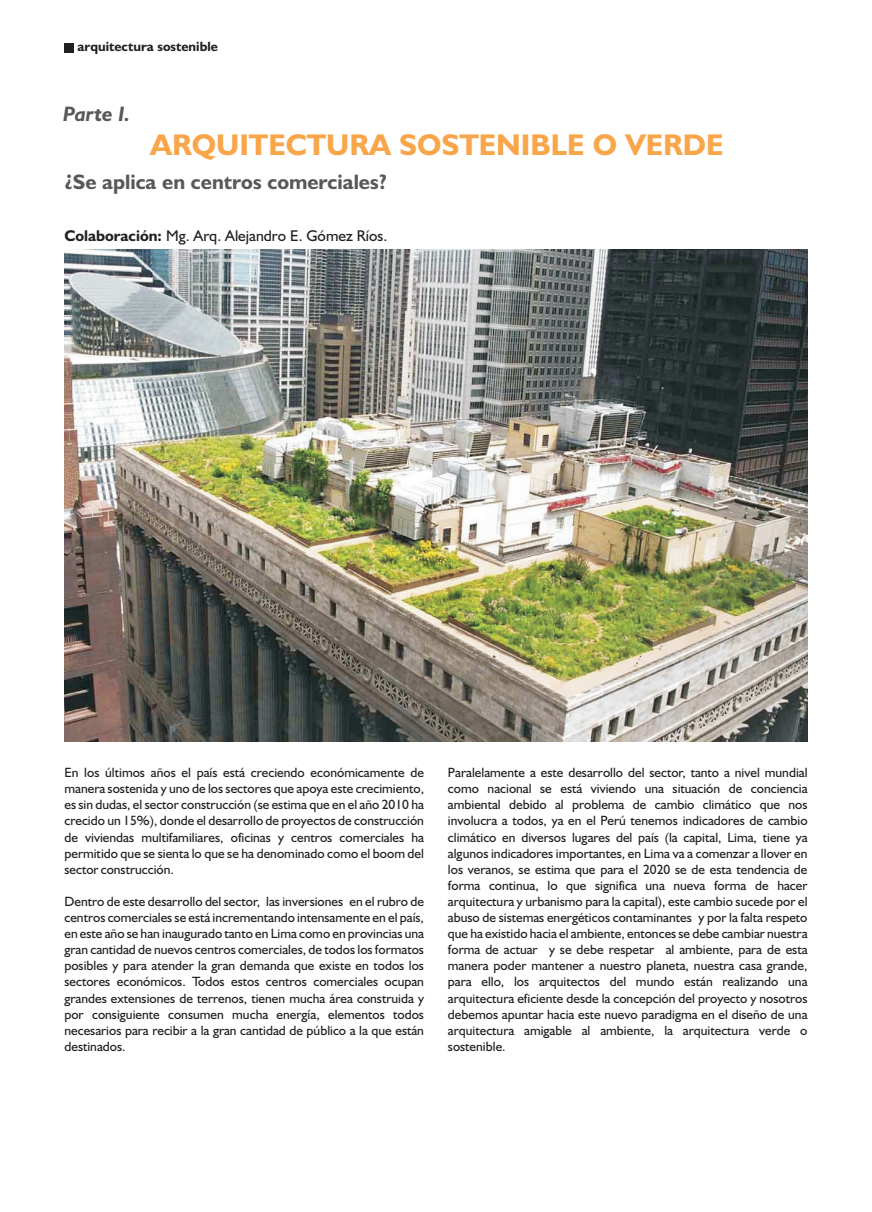
<style>
.page{position:relative;width:872px;height:1212px;background:#fff}
.page>*{position:absolute;margin:0;border:0;box-sizing:border-box;transform-origin:0 0}
.t1{font:700 30.15px "Humanist 521 BT";color:#f9a64a}
.t2{font:700 21px "Humanist 521 BT";color:#57585a}
.t3{font:italic 700 21px "Humanist 521 BT";color:#57585a}
.t4{font:15.6px "Humanist 521 BT";color:#231f20}
.t5{font:13.5px/16px "Humanist 521 BT";color:#231f20;text-align:justify}
.t6{font:700 13.5px "Humanist 521 BT";color:#231f20}
.s1{font-weight:700}
</style>
<div class="page">
<div style="left:64px;top:43px;width:10px;height:9px;background:#231f20"></div>
<img style="left:64px;top:249px;width:744px;height:493px">
<p class="t6" style="left:78px;top:41px;width:142px">arquitectura sostenible</p>
<h2 class="t3" style="left:63px;top:105px;width:69px">Parte I.</h2>
<h1 class="t1" style="left:150px;top:132px;width:574px">ARQUITECTURA SOSTENIBLE O VERDE</h1>
<h2 class="t2" style="left:64px;top:173px;width:324px">¿Se aplica en centros comerciales?</h2>
<p class="t4" style="left:64px;top:229px;width:324px"><span class="s1">Colaboración:</span> Mg. Arq. Alejandro E. Gómez Ríos.</p>
<p class="t5" style="left:64px;top:765px;width:361px">En los últimos años el país está creciendo económicamente de manera sostenida y uno de los sectores que apoya este crecimiento, es sin dudas, el sector construcción (se estima que en el año 2010 ha crecido un 15%), donde el desarrollo de proyectos de construcción de viviendas multifamiliares, oficinas y centros comerciales ha permitido que se sienta lo que se ha denominado como el boom del sector construcción.</p>
<p class="t5" style="left:64px;top:894px;width:361px">Dentro de este desarrollo del sector, las inversiones en el rubro de centros comerciales se está incrementando intensamente en el país, en este año se han inaugurado tanto en Lima como en provincias una gran cantidad de nuevos centros comerciales, de todos los formatos posibles y para atender la gran demanda que existe en todos los sectores económicos. Todos estos centros comerciales ocupan grandes extensiones de terrenos, tienen mucha área construida y por consiguiente consumen mucha energía, elementos todos necesarios para recibir a la gran cantidad de público a la que están destinados.</p>
<p class="t5" style="left:448px;top:765px;width:361px">Paralelamente a este desarrollo del sector, tanto a nivel mundial como nacional se está viviendo una situación de conciencia ambiental debido al problema de cambio climático que nos involucra a todos, ya en el Perú tenemos indicadores de cambio climático en diversos lugares del país (la capital, Lima, tiene ya algunos indicadores importantes, en Lima va a comenzar a llover en los veranos, se estima que para el 2020 se de esta tendencia de forma continua, lo que significa una nueva forma de hacer arquitectura y urbanismo para la capital), este cambio sucede por el abuso de sistemas energéticos contaminantes y por la falta respeto que ha existido hacia el ambiente, entonces se debe cambiar nuestra forma de actuar y se debe respetar al ambiente, para de esta manera poder mantener a nuestro planeta, nuestra casa grande, para ello, los arquitectos del mundo están realizando una arquitectura eficiente desde la concepción del proyecto y nosotros debemos apuntar hacia este nuevo paradigma en el diseño de una arquitectura amigable al ambiente, la arquitectura verde o sostenible.</p>
</div>
